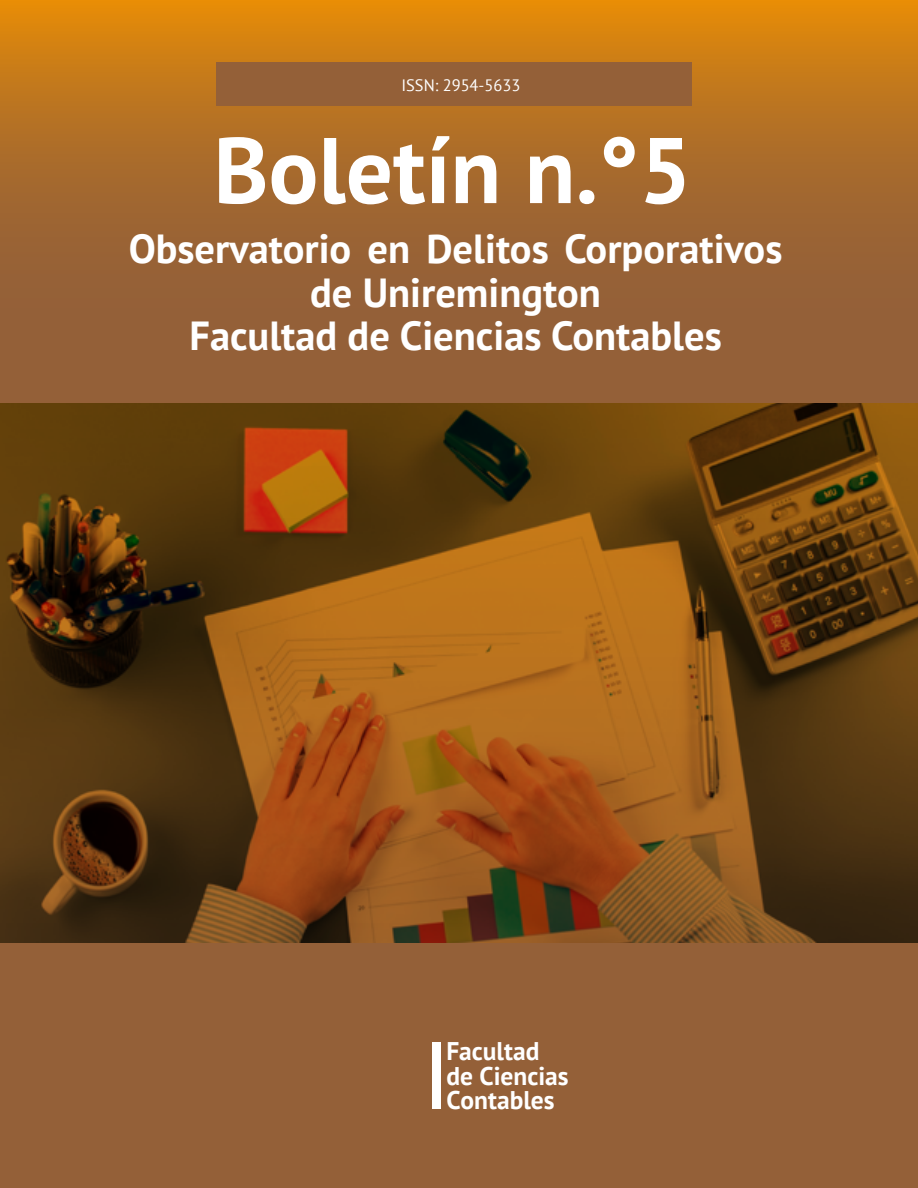
<style>
.page{position:relative;width:918px;height:1188px;background:#fff}
.page>*{position:absolute;margin:0;border:0;box-sizing:border-box;transform-origin:0 0}
.t1{font:700 93px "PT Sans";color:#fff}
.t2{font:700 40.5px/43.5px "PT Sans";color:#fff;text-align:center}
.t3{font:700 25.5px/24px "PT Sans";color:#fff}
.t4{font:16.5px "PT Sans";color:#fff}
</style>
<div class="page">
<img style="left:0;top:403px;width:918px;height:541px">
<div style="left:0;top:944px;width:918px;height:244px;background:#946038"></div>
<svg style="left:0;top:0;width:918px;height:403px;background:#a96b2b"></svg>
<div style="left:217px;top:63px;width:475px;height:43px;background:#946038"></div>
<div style="left:432px;top:1043px;width:9px;height:66px;background:#fff"></div>
<p class="t4" style="left:401px;top:75px;width:121px">ISSN: 2954-5633</p>
<h1 class="t1" style="left:214px;top:109px;width:480px">Boletín n.°5</h1>
<p class="t2" style="left:129px;top:226px;width:655px">Observatorio en Delitos Corporativos de Uniremington<br>Facultad de Ciencias Contables</p>
<p class="t3" style="left:446px;top:1039px;width:124px">Facultad de Ciencias<br>Contables</p>
</div>
